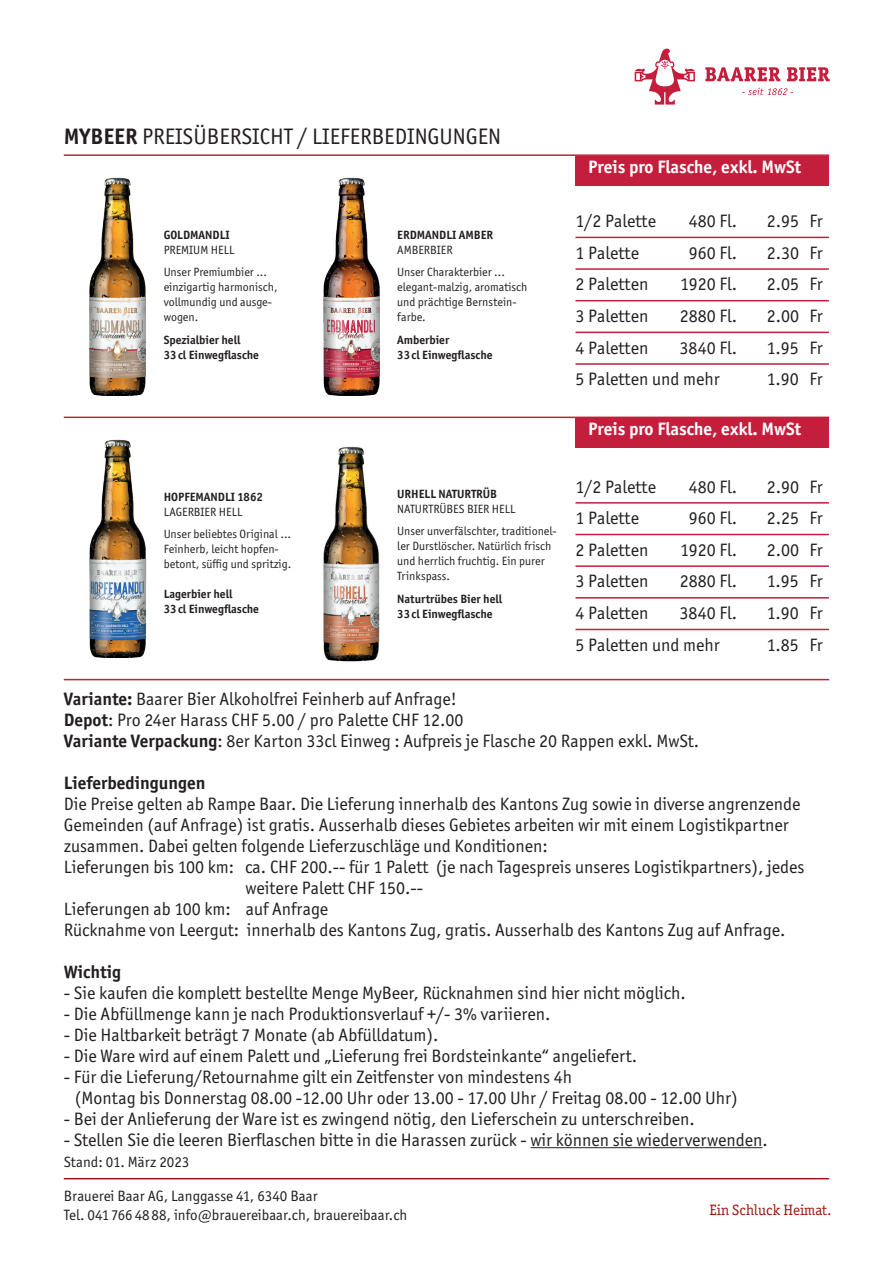
<style>
.page{position:relative;width:893px;height:1263px;background:#fff}
.page>*{position:absolute;margin:0;border:0;box-sizing:border-box;transform-origin:0 0}
.t1{font:22.5px "Officina Sans ITC Std";color:#231f20}
.t2{font:18px/21px "Officina Sans ITC Std";color:#231f20}
.t3{font:700 18px "Officina Sans ITC Std";color:#fff}
.t4{font:700 18px "Officina Sans ITC Std";color:#231f20}
.t5{font:15px/19.8px "Officina Sans ITC Std";color:#231f20}
.t6{font:15px "Officina Ser ITC Std";color:#9e1711}
.t7{font:12px/15px "Officina Sans ITC Std";color:#231f20}
.t8{font:700 12px/15px "Officina Sans ITC Std";color:#231f20}
.s1{font-weight:700}
</style>
<div class="page">
<img style="left:261px;top:418px;width:183px;height:261px">
<img style="left:89px;top:177px;width:57px;height:219px">
<hr style="left:64px;top:154px;width:765px;height:2px;background:#c31f3d">
<hr style="left:64px;top:417px;width:765px;height:1px;background:#c31f3d">
<hr style="left:575px;top:237px;width:254px;height:1px;background:#c31f3d">
<hr style="left:575px;top:268px;width:254px;height:2px;background:#c31f3d">
<hr style="left:575px;top:300px;width:254px;height:1px;background:#c31f3d">
<hr style="left:575px;top:332px;width:254px;height:1px;background:#c31f3d">
<hr style="left:575px;top:363px;width:254px;height:2px;background:#c31f3d">
<div style="left:575px;top:156px;width:254px;height:30px;background:#c31f3d"></div>
<hr style="left:64px;top:679px;width:765px;height:1px;background:#c31f3d">
<hr style="left:575px;top:502px;width:254px;height:2px;background:#c31f3d">
<hr style="left:575px;top:534px;width:254px;height:1px;background:#c31f3d">
<hr style="left:575px;top:565px;width:254px;height:2px;background:#c31f3d">
<hr style="left:575px;top:597px;width:254px;height:1px;background:#c31f3d">
<hr style="left:575px;top:629px;width:254px;height:1px;background:#c31f3d">
<div style="left:575px;top:418px;width:254px;height:30px;background:#c31f3d"></div>
<hr style="left:530px;top:1147px;width:233px;height:1px;background:#231f20">
<img style="left:323px;top:177px;width:57px;height:219px">
<img style="left:89px;top:439px;width:58px;height:219px">
<hr style="left:64px;top:1178px;width:765px;height:1px;background:#9e1711">
<svg style="left:705px;top:67px;width:75px;height:14px"></svg>
<svg style="left:787px;top:67px;width:43px;height:14px"></svg>
<svg style="left:742px;top:88px;width:51px;height:7px"></svg>
<svg style="left:635px;top:49px;width:60px;height:56px"></svg>
<p class="t1" style="left:64px;top:123px;width:439px"><span class="s1">MYBEER</span> PREISÜBERSICHT / LIEFERBEDINGUNGEN</p>
<p class="t8" style="left:164px;top:227px;width:68px">GOLDMANDLI</p>
<p class="t7" style="left:164px;top:238px;width:105px;line-height:22.5px">PREMIUM HELL<br>Unser Premiumbier ...</p>
<p class="t7" style="left:164px;top:280px;width:115px">einzigartig harmonisch, vollmundig und ausge&shy;wogen.</p>
<p class="t8" style="left:164px;top:332px;width:97px">Spezialbier hell<br>33cl Einwegflasche</p>
<p class="t8" style="left:164px;top:489px;width:101px">HOPFEMANDLI 1862</p>
<p class="t7" style="left:164px;top:501px;width:129px;line-height:22.5px">LAGERBIER HELL<br>Unser beliebtes Original ...</p>
<p class="t7" style="left:164px;top:542px;width:129px">Feinherb, leicht hopfen&shy;betont, süffig und spritzig.</p>
<p class="t8" style="left:164px;top:587px;width:97px">Lagerbier hell<br>33cl Einwegflasche</p>
<p class="t8" style="left:397px;top:227px;width:98px">ERDMANDLI AMBER</p>
<p class="t7" style="left:397px;top:238px;width:109px;line-height:22.5px">AMBERBIER<br>Unser Charakterbier ...</p>
<p class="t7" style="left:397px;top:280px;width:132px">elegant-malzig, aromatisch und prächtige Bernstein&shy;farbe.</p>
<p class="t8" style="left:397px;top:332px;width:97px">Amberbier<br>33cl Einwegflasche</p>
<p class="t8" style="left:397px;top:486px;width:101px">URHELL NATURTRÜB</p>
<p class="t7" style="left:397px;top:497px;width:161px;line-height:22.5px">NATURTRÜBES BIER HELL<br>Unser unverfälschter, traditionel-</p>
<p class="t7" style="left:397px;top:539px;width:156px">ler Durstlöscher. Natürlich frisch und herrlich fruchtig. Ein purer<br>Trinkspass.</p>
<p class="t8" style="left:397px;top:591px;width:106px">Naturtrübes Bier hell<br>33cl Einwegflasche</p>
<p class="t3" style="left:588px;top:156px;width:214px">Preis pro Flasche, exkl. MwSt</p>
<p class="t2" style="left:575px;top:210px;width:82px">1/2 Palette</p>
<p class="t2" style="left:689px;top:210px;width:50px">480 Fl.</p>
<p class="t2" style="left:767px;top:210px;width:57px">2.95 Fr</p>
<p class="t2" style="left:575px;top:242px;width:65px">1 Palette</p>
<p class="t2" style="left:689px;top:242px;width:50px">960 Fl.</p>
<p class="t2" style="left:767px;top:242px;width:57px">2.30 Fr</p>
<p class="t2" style="left:575px;top:274px;width:74px">2 Paletten</p>
<p class="t2" style="left:680px;top:274px;width:58px">1920 Fl.</p>
<p class="t2" style="left:767px;top:274px;width:57px">2.05 Fr</p>
<p class="t2" style="left:575px;top:305px;width:74px">3 Paletten</p>
<p class="t2" style="left:680px;top:305px;width:59px">2880 Fl.</p>
<p class="t2" style="left:767px;top:305px;width:57px">2.00 Fr</p>
<p class="t2" style="left:575px;top:337px;width:74px">4 Paletten</p>
<p class="t2" style="left:679px;top:337px;width:59px">3840 Fl.</p>
<p class="t2" style="left:767px;top:337px;width:57px">1.95 Fr</p>
<p class="t2" style="left:575px;top:369px;width:146px">5 Paletten und mehr</p>
<p class="t2" style="left:767px;top:369px;width:57px">1.90 Fr</p>
<p class="t3" style="left:588px;top:418px;width:214px">Preis pro Flasche, exkl. MwSt</p>
<p class="t2" style="left:575px;top:476px;width:82px">1/2 Palette</p>
<p class="t2" style="left:689px;top:476px;width:50px">480 Fl.</p>
<p class="t2" style="left:767px;top:476px;width:57px">2.90 Fr</p>
<p class="t2" style="left:575px;top:507px;width:65px">1 Palette</p>
<p class="t2" style="left:689px;top:507px;width:50px">960 Fl.</p>
<p class="t2" style="left:767px;top:507px;width:57px">2.25 Fr</p>
<p class="t2" style="left:575px;top:539px;width:74px">2 Paletten</p>
<p class="t2" style="left:680px;top:539px;width:58px">1920 Fl.</p>
<p class="t2" style="left:767px;top:539px;width:57px">2.00 Fr</p>
<p class="t2" style="left:575px;top:571px;width:74px">3 Paletten</p>
<p class="t2" style="left:680px;top:571px;width:59px">2880 Fl.</p>
<p class="t2" style="left:767px;top:571px;width:57px">1.95 Fr</p>
<p class="t2" style="left:575px;top:602px;width:74px">4 Paletten</p>
<p class="t2" style="left:679px;top:602px;width:59px">3840 Fl.</p>
<p class="t2" style="left:767px;top:602px;width:57px">1.90 Fr</p>
<p class="t2" style="left:575px;top:634px;width:146px">5 Paletten und mehr</p>
<p class="t2" style="left:767px;top:634px;width:57px">1.85 Fr</p>
<p class="t2" style="left:64px;top:688px;width:637px"><span class="s1">Variante:</span> Baarer Bier Alkoholfrei Feinherb auf Anfrage!<br><span class="s1">Depot</span>: Pro 24er Harass CHF 5.00 / pro Palette CHF 12.00<br><span class="s1">Variante Verpackung</span>: 8er Karton 33cl Einweg : Aufpreis je Flasche 20 Rappen exkl. MwSt.</p>
<p class="t4" style="left:64px;top:771px;width:143px">Lieferbedingungen</p>
<p class="t2" style="left:64px;top:793px;width:738px">Die Preise gelten ab Rampe Baar. Die Lieferung innerhalb des Kantons Zug sowie in diverse angrenzende</p>
<p class="t2" style="left:64px;top:814px;width:726px">Gemeinden (auf Anfrage) ist gratis. Ausserhalb dieses Gebietes arbeiten wir mit einem Logistikpartner</p>
<p class="t2" style="left:64px;top:835px;width:486px">zusammen. Dabei gelten folgende Lieferzuschläge und Konditionen:</p>
<p class="t2" style="left:64px;top:856px;width:742px">Lieferungen bis 100 km: ca. CHF 200.-- für 1 Palett (je nach Tagespreis unseres Logistikpartners), jedes</p>
<p class="t2" style="left:245px;top:877px;width:179px">weitere Palett CHF 150.--</p>
<p class="t2" style="left:64px;top:898px;width:266px">Lieferungen ab 100 km: auf Anfrage</p>
<p class="t2" style="left:64px;top:919px;width:723px">Rücknahme von Leergut: innerhalb des Kantons Zug, gratis. Ausserhalb des Kantons Zug auf Anfrage.</p>
<p class="t4" style="left:64px;top:960px;width:59px">Wichtig</p>
<p class="t2" style="left:64px;top:982px;width:624px">- Sie kaufen die komplett bestellte Menge MyBeer, Rücknahmen sind hier nicht möglich.</p>
<p class="t2" style="left:64px;top:1003px;width:488px">- Die Abfüllmenge kann je nach Produktionsverlauf +/- 3% variieren.</p>
<p class="t2" style="left:64px;top:1024px;width:376px">- Die Haltbarkeit beträgt 7 Monate (ab Abfülldatum).</p>
<p class="t2" style="left:64px;top:1045px;width:575px">- Die Ware wird auf einem Palett und „Lieferung frei Bordsteinkante“ angeliefert.</p>
<p class="t2" style="left:75px;top:1066px;width:664px;text-indent:-11px">- Für die Lieferung/Retournahme gilt ein Zeitfenster von mindestens 4h<br>(Montag bis Donnerstag 08.00 -12.00 Uhr oder 13.00 - 17.00 Uhr / Freitag 08.00 - 12.00 Uhr)</p>
<p class="t2" style="left:64px;top:1108px;width:633px">- Bei der Anlieferung der Ware ist es zwingend nötig, den Lieferschein zu unterschreiben.</p>
<p class="t2" style="left:64px;top:1129px;width:706px">- Stellen Sie die leeren Bierflaschen bitte in die Harassen zurück - wir können sie wiederverwenden.</p>
<p class="t5" style="left:64px;top:1152px;width:127px">Stand: 01. März 2023</p>
<p class="t5" style="left:64px;top:1185px;width:345px">Brauerei Baar AG, Langgasse 41, 6340 Baar<br>Tel. 041766 4888, info@brauereibaar.ch, brauereibaar.ch</p>
<p class="t6" style="left:710px;top:1201px;width:124px">Ein Schluck Heimat.</p>
</div>
